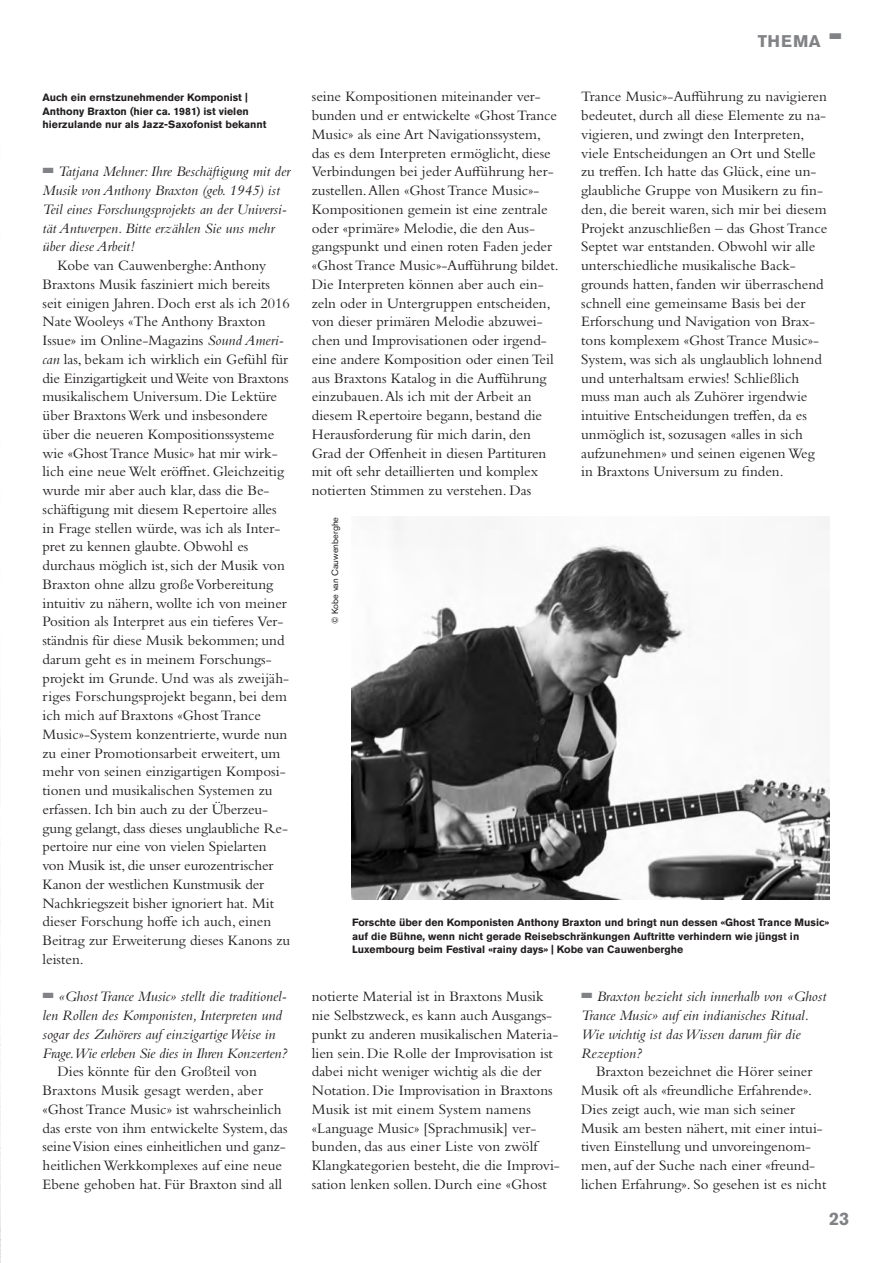
<style>
.page{position:relative;width:893px;height:1263px;background:#fff}
.page>*{position:absolute;margin:0;border:0;box-sizing:border-box;transform-origin:0 0}
.t1{font:700 18px "Akzidenz Grotesk Pro";color:#808285}
.t2{font:700 16.8px "Akzidenz Grotesk Pro";letter-spacing:.04em;color:#808285}
.t3{font:15px/18.8px "Bembo Std";color:#231f20}
.t4{font:italic 15px/18.8px "Bembo Std";color:#231f20}
.t5{font:700 10.5px/13.5px "Akzidenz Grotesk Pro";color:#231f20}
.t6{font:9px "Akzidenz Grotesk Pro";color:#231f20}
.s1{font-style:italic}
</style>
<div class="page">
<img style="left:0;top:738px;width:1px;height:525px">
<img style="left:352px;top:517px;width:477px;height:382px">
<p class="t5" style="left:43px;top:92px;width:226px">Auch ein ernstzunehmender Komponist |<br>Anthony Braxton (hier ca. 1981) ist vielen hierzulande nur als Jazz-Saxofonist bekannt</p>
<p class="t4" style="left:43px;top:164px;width:249px"><sup>■</sup> Tatjana Mehner: Ihre Beschäftigung mit der Musik von Anthony Braxton (geb. 1945) ist Teil eines Forschungsprojekts an der Universi&shy;tät Antwerpen. Bitte erzählen Sie uns mehr über diese Arbeit!</p>
<p class="t3" style="left:43px;top:257px;width:249px;text-indent:15px">Kobe van Cauwenberghe: Anthony Braxtons Musik fasziniert mich bereits seit einigen Jahren. Doch erst als ich 2016<br>Nate Wooleys «The Anthony Braxton Issue» im Online-Magazins <span class="s1">Sound Ameri&shy;can</span> las, bekam ich wirklich ein Gefühl für die Einzigartigkeit und Weite von Braxtons musikalischem Universum. Die Lektüre über Braxtons Werk und insbesondere über die neueren Kompositionssysteme wie «Ghost Trance Music» hat mir wirk&shy;lich eine neue Welt eröffnet. Gleichzeitig wurde mir aber auch klar, dass die Be&shy;schäftigung mit diesem Repertoire alles in Frage stellen würde, was ich als Inter&shy;pret zu kennen glaubte. Obwohl es<br>durch aus möglich ist, sich der Musik von Braxton ohne allzu große Vorbereitung intuitiv zu nähern, wollte ich von meiner Position als Interpret aus ein tieferes Ver&shy;ständnis für diese Musik bekommen; und darum geht es in meinem Forschungs&shy;projekt im Grunde. Und was als zweijäh&shy;riges Forschungs projekt begann, bei dem ich mich auf Braxtons «Ghost Trance Music»-System konzentrierte, wurde nun zu einer Promotionsarbeit erweitert, um mehr von seinen einzigartigen Komposi&shy;tionen und musikalischen Systemen zu erfassen. Ich bin auch zu der Überzeu&shy;gung gelangt, dass dieses unglaubliche Re&shy;pertoire nur eine von vielen Spielarten von Musik ist, die unser eurozentrischer Kanon der westlichen Kunstmusik der Nachkriegszeit bisher ignoriert hat. Mit dieser Forschung hoffe ich auch, einen Beitrag zur Erweiterung dieses Kanons zu leisten.</p>
<p class="t4" style="left:43px;top:989px;width:246px"><sup>■</sup> «Ghost Trance Music» stellt die traditionel&shy;len Rollen des Komponisten, Interpreten und sogar des Zuhörers auf einzigartige Weise in Frage.Wie erleben Sie dies in Ihren Konzerten?</p>
<p class="t3" style="left:43px;top:1064px;width:247px;text-indent:15px">Dies könnte für den Großteil von Braxtons Musik gesagt werden, aber «Ghost Trance Music» ist wahrscheinlich das erste von ihm entwickelte System, das seine Vision eines einheitlichen und ganz&shy;heitlichen Werkkomplexes auf eine neue Ebene gehoben hat. Für Braxton sind all</p>
<p class="t3" style="left:312px;top:89px;width:248px">seine Kompositionen miteinander ver&shy;bunden und er entwickelte «Ghost Trance Music» als eine Art Navigationssystem, das es dem Interpreten ermöglicht, diese Verbindungen bei jeder Aufführung her&shy;zustellen. Allen «Ghost Trance Music»- Kompositionen gemein ist eine zentrale oder «primäre» Melodie, die den Aus&shy;gangspunkt und einen roten Faden jeder «Ghost Trance Music»-Aufführung bildet.<br>Die Interpreten können aber auch ein&shy;zeln oder in Untergruppen entscheiden, von dieser primären Melodie abzuwei&shy;chen und Improvisationen oder irgend&shy;eine andere Komposition oder einen Teil aus Braxtons Katalog in die Aufführung einzubauen. Als ich mit der Arbeit an diesem Repertoire begann, bestand die Herausforderung für mich darin, den Grad der Offenheit in diesen Partituren mit oft sehr detaillierten und komplex notierten Stimmen zu verstehen. Das</p>
<p class="t6" style="left:332px;top:624px;width:109px;rotate:-90deg">© Kobe van Cauwenberghe</p>
<p class="t2" style="left:758px;top:35px;width:86px">THEMA ■</p>
<p class="t3" style="left:581px;top:89px;width:248px">Trance Music»-Aufführung zu navigieren bedeutet, durch all diese Elemente zu na&shy;vigieren, und zwingt den Interpreten, viele Entscheidungen an Ort und Stelle zu treffen. Ich hatte das Glück, eine un&shy;glaubliche Gruppe von Musikern zu fin&shy;den, die bereit waren, sich mir bei diesem Projekt anzuschließen – das Ghost Trance Septet war entstanden. Obwohl wir alle unterschiedliche musikalische Back&shy;grounds hatten, fanden wir überraschend schnell eine gemeinsame Basis bei der Erforschung und Navigation von Brax&shy;tons komplexem «Ghost Trance Music»- System, was sich als unglaublich lohnend und unterhaltsam erwies! Schließlich muss man auch als Zuhörer irgendwie intuitive Entscheidungen treffen, da es unmöglich ist, sozusagen «alles in sich aufzunehmen» und seinen eigenen Weg in Braxtons Universum zu finden.</p>
<p class="t5" style="left:352px;top:917px;width:479px">Forschte über den Komponisten Anthony Braxton und bringt nun dessen «Ghost Trance Music» auf die Bühne, wenn nicht gerade Reisebschränkungen Auftritte verhindern wie jüngst in<br>Luxembourg beim Festival «rainy days» | Kobe van Cauwenberghe</p>
<p class="t3" style="left:312px;top:989px;width:249px">notierte Material ist in Braxtons Musik nie Selbstzweck, es kann auch Ausgangs&shy;punkt zu anderen musikalischen Materia&shy;lien sein. Die Rolle der Improvisation ist dabei nicht weniger wichtig als die der No tation. Die Improvisation in Braxtons Musik ist mit einem System namens «Language Music» [Sprachmusik] ver - bunden, das aus einer Liste von zwölf Klangkategorien besteht, die die Improvi&shy;sation lenken sollen. Durch eine «Ghost</p>
<p class="t4" style="left:581px;top:989px;width:247px"><sup>■</sup> Braxton bezieht sich innerhalb von «Ghost Trance Music» auf ein indianisches Ritual.<br>Wie wichtig ist das Wissen darum für die Rezeption?</p>
<p class="t3" style="left:581px;top:1064px;width:247px;text-indent:15px">Braxton bezeichnet die Hörer seiner Musik oft als «freundliche Erfahrende».<br>Dies zeigt auch, wie man sich seiner Musik am besten nähert, mit einer intui&shy;tiven Einstellung und unvoreingenom&shy;men, auf der Suche nach einer «freund - lichen Erfahrung». So gesehen ist es nicht</p>
<p class="t1" style="left:829px;top:1213px;width:22px">23</p>
</div>
